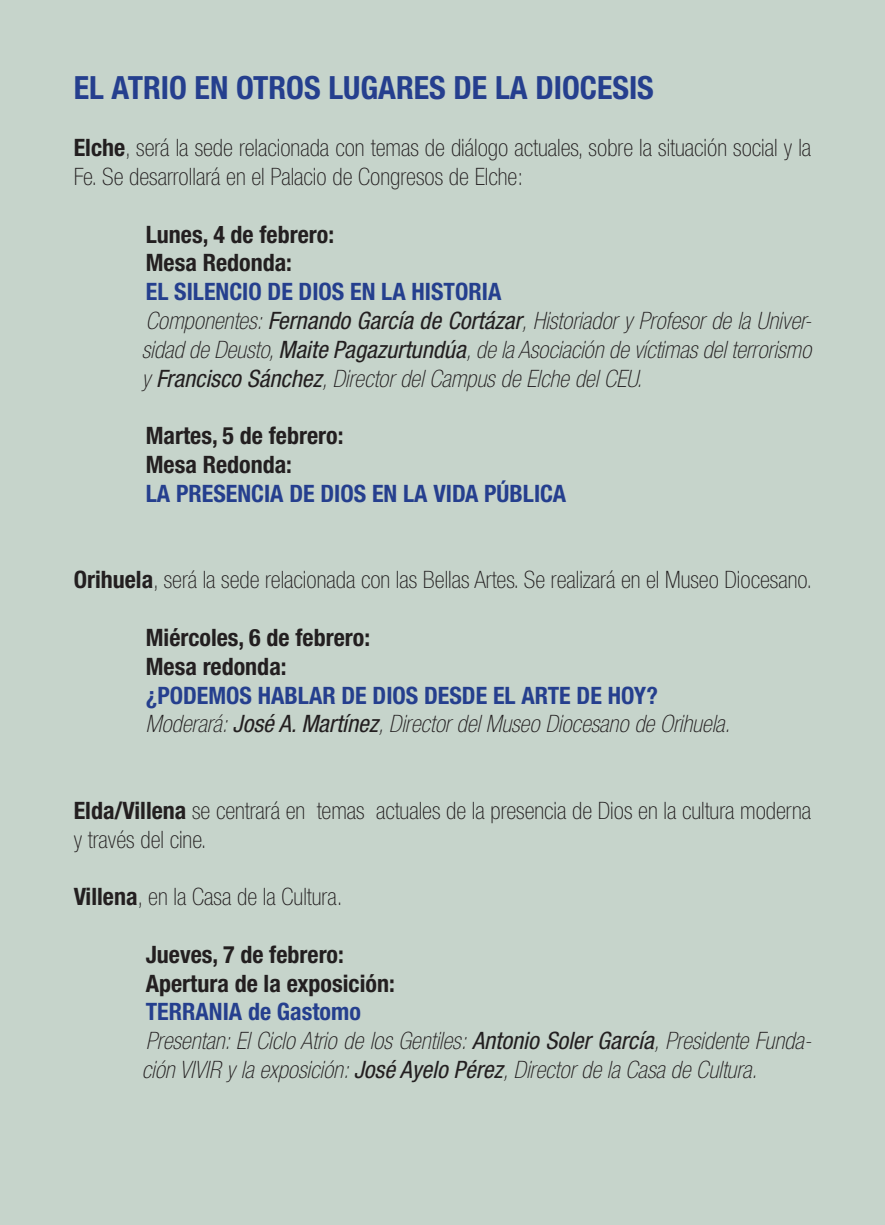
<style>
.page{position:relative;width:885px;height:1225px;background:#fff}
.page>*{position:absolute;margin:0;border:0;box-sizing:border-box;transform-origin:0 0}
.t1{font:700 condensed 32px "Helvetica Neue";color:#253f8e}
.t2{font:italic 100 condensed 24px/28.8px "Helvetica Neue";color:#231f20}
.t3{font:100 condensed 24px/28.8px "Helvetica Neue";color:#231f20}
.t4{font:700 condensed 24px/28.8px "Helvetica Neue";color:#231f20}
.t5{font:700 condensed 24px "Helvetica Neue";color:#253f8e}
.s1{font-weight:700}
.s2{font-weight:700;font-style:normal;color:#253f8e}
.s3{font-weight:400}
</style>
<div class="page">
<div style="left:0;top:0;width:884px;height:1225px;background:#c6d4cb"></div>
<h1 class="t1" style="left:74px;top:76px;width:581px">EL ATRIO EN OTROS LUGARES DE LA DIOCESIS</h1>
<p class="t3" style="left:74px;top:135px;width:738px"><span class="s1">Elche</span>, será la sede relacionada con temas de diálogo actuales, sobre la situación social y la<br>Fe. Se desarrollará en el Palacio de Congresos de Elche:</p>
<p class="t4" style="left:146px;top:222px;width:190px">Lunes, 4 de febrero:<br>Mesa Redonda:</p>
<p class="t2" style="left:142px;top:279px;width:670px"><span class="s2">EL SILENCIO DE DIOS EN LA HISTORIA<br></span>Componentes: <span class="s3">Fernando García de Cortázar</span>, Historiador y Profesor de la Univer&shy;sidad de Deusto, <span class="s3">Maite Pagazurtundúa</span>, de la Asociación de víctimas del terrorismo y <span class="s3">Francisco Sánchez</span>, Director del Campus de Elche del CEU.</p>
<p class="t4" style="left:146px;top:423px;width:199px">Martes, 5 de febrero:<br>Mesa Redonda:</p>
<p class="t5" style="left:146px;top:485px;width:421px">LA PRESENCIA DE DIOS EN LA VIDA PÚBLICA</p>
<p class="t3" style="left:74px;top:567px;width:739px"><span class="s1">Orihuela</span>, será la sede relacionada con las Bellas Artes. Se realizará en el Museo Diocesano.</p>
<p class="t4" style="left:146px;top:625px;width:226px">Miércoles, 6 de febrero:<br>Mesa redonda:</p>
<p class="t2" style="left:146px;top:682px;width:586px"><span class="s2">¿PODEMOS HABLAR DE DIOS DESDE EL ARTE DE HOY?<br></span>Moderará: <span class="s3">José A. Martínez</span>, Director del Museo Diocesano de Orihuela.</p>
<p class="t3" style="left:74px;top:798px;width:738px"><span class="s1">Elda/Villena</span> se centrará en temas actuales de la presencia de Dios en la cultura moderna y través del cine.</p>
<p class="t3" style="left:74px;top:884px;width:270px"><span class="s1">Villena</span>, en la Casa de la Cultura.</p>
<p class="t4" style="left:146px;top:942px;width:250px">Jueves, 7 de febrero:<br>Apertura de la exposición:</p>
<p class="t2" style="left:142px;top:999px;width:669px"><span class="s2">TERRANIA de Gastomo<br></span>Presentan: El Ciclo Atrio de los Gentiles: <span class="s3">Antonio Soler García</span>, Presidente Funda&shy;ción VIVIR y la exposición: <span class="s3">José Ayelo Pérez</span>, Director de la Casa de Cultura.</p>
</div>
